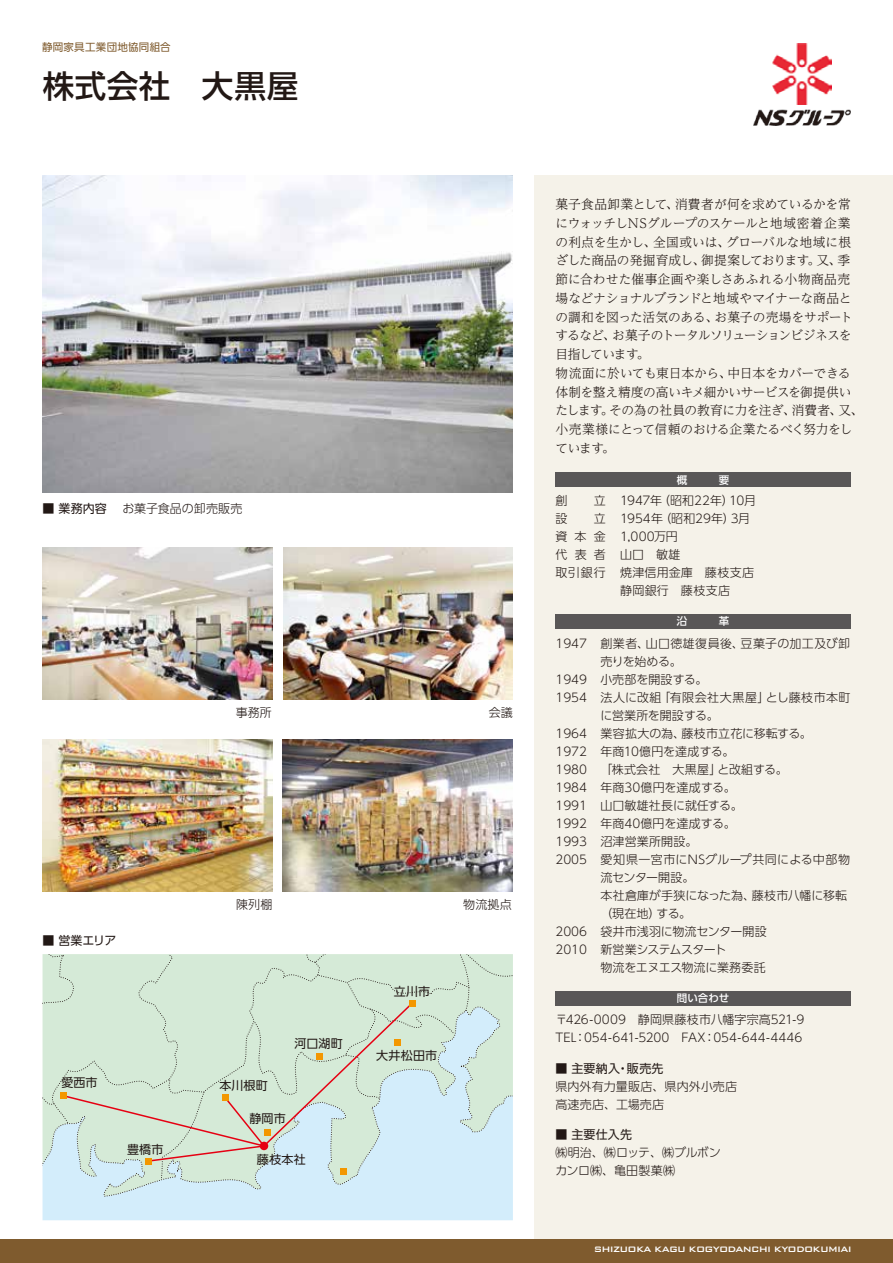
<style>
.page{position:relative;width:893px;height:1263px;background:#fff}
.page>*{position:absolute;margin:0;border:0;box-sizing:border-box;transform-origin:0 0}
.t1{font:500 31.5px "Shin Go Pr 6";letter-spacing:.02em;color:#221815}
.t2{font:300 12.75px/18.8px "UD Reimin Pr 6";letter-spacing:-.025em;color:#221815}
.t3{font:300 12px/18px "UD Shin Go Pr 6";letter-spacing:.005em;color:#221815}
.t4{font:12px "UD Shin Go Pr 6";letter-spacing:.015em;color:#221815}
.t5{font:300 12px/18px "UD Shin Go Pr 6";letter-spacing:-.035em;color:#221815}
.t6{font:500 10.5px "Bank Gothic";letter-spacing:-.075em;color:#fff}
.t7{font:10.5px "UD Shin Go Pr 6";letter-spacing:.02em;color:#7f5b2e}
.t8{font:500 10.5px "UD Shin Go Pr 6";color:#fff}
</style>
<div class="page">
<div style="left:534px;top:176px;width:359px;height:1064px;background:#f5f2e9"></div>
<div style="left:0;top:1240px;width:893px;height:23px;background:#7f5b2e"></div>
<img style="left:773px;top:44px;width:58px;height:61px">
<div style="left:555px;top:473px;width:295px;height:14px;background:#595757"></div>
<div style="left:555px;top:614px;width:295px;height:14px;background:#595757"></div>
<div style="left:555px;top:991px;width:295px;height:14px;background:#595757"></div>
<img style="left:43px;top:176px;width:470px;height:316px">
<img style="left:753px;top:109px;width:97px;height:17px">
<img style="left:43px;top:547px;width:229px;height:153px">
<img style="left:283px;top:547px;width:230px;height:153px">
<img style="left:283px;top:739px;width:229px;height:153px">
<img style="left:43px;top:739px;width:229px;height:153px">
<svg style="left:43px;top:954px;width:470px;height:266px"></svg>
<div style="left:222px;top:1094px;width:6px;height:7px;background:#f39700"></div>
<div style="left:264px;top:1129px;width:7px;height:7px;background:#f39700"></div>
<div style="left:409px;top:1000px;width:6px;height:7px;background:#f39700"></div>
<div style="left:145px;top:1158px;width:7px;height:6px;background:#f39700"></div>
<div style="left:60px;top:1092px;width:7px;height:7px;background:#f39700"></div>
<p class="t7" style="left:42px;top:39px;width:130px">静岡家具工業団地協同組合</p>
<h1 class="t1" style="left:43px;top:60px;width:257px">株式会社　大黒屋</h1>
<p class="t2" style="left:555px;top:194px;width:309px">菓子食品卸業として、消費者が何を求めているかを常にウォッチしNSグループのスケールと地域密着企業の利点を生かし、全国或いは、グローバルな地域に根ざした商品の発掘育成し、御提案しております。又、季節に合わせた催事企画や楽しさあふれる小物商品売場などナショナルブランドと地域やマイナーな商品との調和を図った活気のある、お菓子の売場をサポートするなど、お菓子のトータルソリューションビジネスを目指しています。<br>物流面に於いても東日本から、中日本をカバーできる体制を整え精度の高いキメ細かいサービスを御提供いたします。その為の社員の教育に力を注ぎ、消費者、又、小売業様にとって信頼のおける企業たるべく努力をしています。</p>
<p class="t8" style="left:677px;top:471px;width:54px">概　　　要</p>
<p class="t4" style="left:42px;top:499px;width:66px">■ 業務内容</p>
<p class="t3" style="left:620px;top:491px;width:137px">1947年（昭和22年）10月<br>1954年（昭和29年）3月<br>1,000万円<br>山口　敏雄<br>焼津信用金庫　藤枝支店静岡銀行　藤枝支店</p>
<p class="t3" style="left:555px;top:491px;width:13px">創</p>
<p class="t3" style="left:594px;top:491px;width:13px">立</p>
<p class="t3" style="left:555px;top:509px;width:13px">設</p>
<p class="t3" style="left:122px;top:499px;width:122px">お菓子食品の卸売販売</p>
<p class="t3" style="left:555px;top:509px;width:52px;text-align:justify;text-indent:38px">立資本金代表者取引銀行</p>
<p class="t4" style="left:42px;top:931px;width:75px">■ 営業エリア</p>
<p class="t4" style="left:61px;top:1073px;width:38px">愛西市</p>
<p class="t4" style="left:127px;top:1139px;width:38px">豊橋市</p>
<p class="t3" style="left:236px;top:703px;width:37px">事務所</p>
<p class="t3" style="left:489px;top:703px;width:26px">会議</p>
<p class="t3" style="left:236px;top:895px;width:38px">陳列棚</p>
<p class="t3" style="left:463px;top:895px;width:50px">物流拠点</p>
<p class="t4" style="left:295px;top:1034px;width:50px">河口湖町</p>
<p class="t4" style="left:219px;top:1076px;width:50px">本川根町</p>
<p class="t4" style="left:249px;top:1109px;width:38px">静岡市</p>
<p class="t4" style="left:257px;top:1149px;width:51px">藤枝本社</p>
<p class="t4" style="left:394px;top:981px;width:38px">立川市</p>
<p class="t4" style="left:376px;top:1045px;width:63px">大井松田市</p>
<p class="t3" style="left:555px;top:633px;width:33px">1947</p>
<p class="t3" style="left:555px;top:669px;width:33px">1949<br>1954</p>
<p class="t3" style="left:555px;top:723px;width:33px;text-align:justify">1964<br>1972<br>1980<br>1984<br>1991<br>1992<br>1993<br>2005</p>
<p class="t3" style="left:555px;top:921px;width:33px">2006<br>2010</p>
<p class="t3" style="left:600px;top:633px;width:252px">創業者、山口徳雄復員後、豆菓子の加工及び卸売りを始める。<br>小売部を開設する。<br>法人に改組「有限会社大黒屋」とし藤枝市本町に営業所を開設する。<br>業容拡大の為、藤枝市立花に移転する。<br>年商10億円を達成する。<br>「株式会社　大黒屋」と改組する。<br>年商30億円を達成する。<br>山口敏雄社長に就任する。<br>年商40億円を達成する。<br>沼津営業所開設。<br>愛知県一宮市にNSグループ共同による中部物流センター開設。<br>本社倉庫が手狭になった為、藤枝市八幡に移転（現在地）する。<br>袋井市浅羽に物流センター開設<br>新営業システムスタート<br>物流をエヌエス物流に業務委託</p>
<p class="t8" style="left:677px;top:990px;width:54px">問い合わせ</p>
<p class="t3" style="left:555px;top:1010px;width:250px">〒426-0009　静岡県藤枝市八幡字宗高521-9<br>TEL：054-641-5200　FAX：054-644-4446</p>
<p class="t4" style="left:555px;top:1059px;width:110px">■ 主要納入・販売先</p>
<p class="t3" style="left:555px;top:1077px;width:183px">県内外有力量販店、県内外小売店高速売店、工場売店</p>
<p class="t5" style="left:555px;top:1143px;width:167px">㈱明治、㈱ロッテ、㈱ブルボンカンロ㈱、亀田製菓㈱</p>
<p class="t4" style="left:555px;top:1124px;width:78px">■ 主要仕入先</p>
<p class="t6" style="left:594px;top:1241px;width:260px">SHIZUOKA KAGU KOGYODANCHI KYODOKUMIAI</p>
</div>
